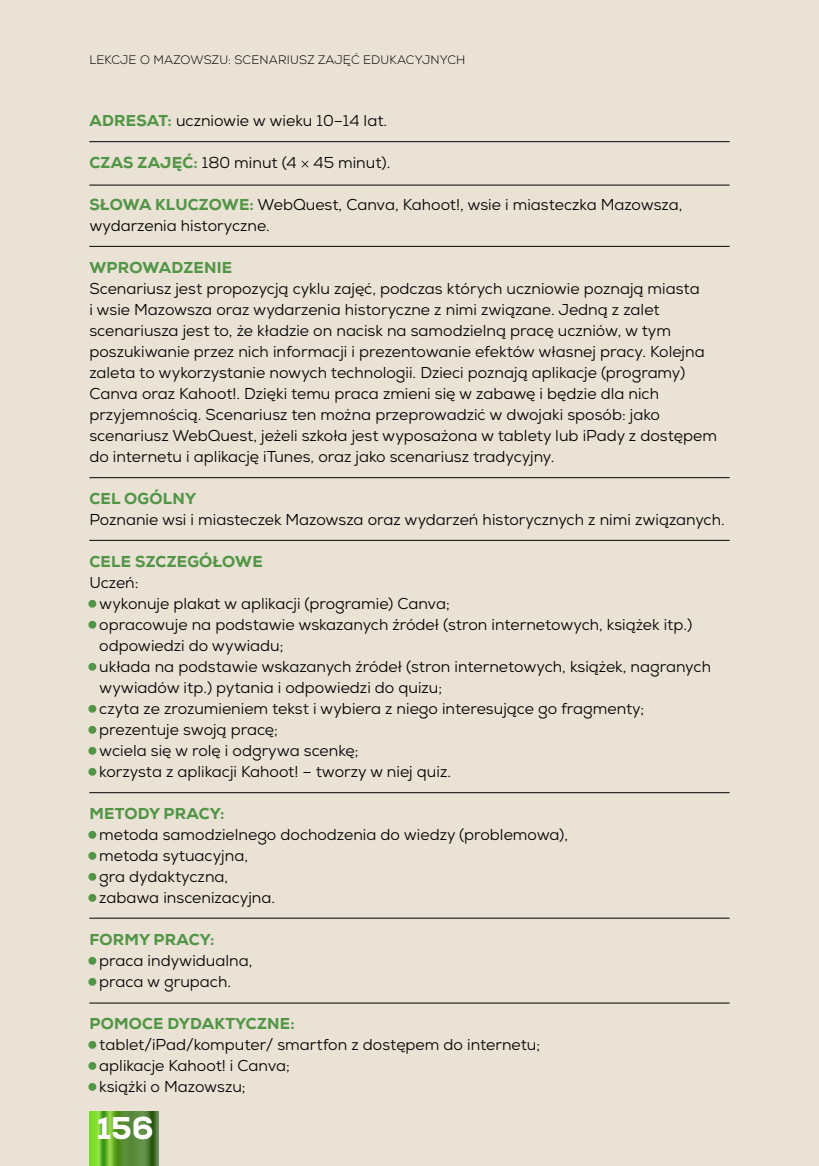
<style>
.page{position:relative;width:819px;height:1166px;background:#e9e2d5}
.page>*{position:absolute;margin:0;border:0;box-sizing:border-box;transform-origin:0 0}
.t1{font:800 31.5px "Nexa";color:#fff}
.t2{font:15.75px/21px "Nexa";color:#000}
.t3{font:800 15.75px "Nexa";letter-spacing:.015em;color:#529546}
.t4{font:300 12.25px "Nexa";letter-spacing:.015em;color:#000}
.s1{font-weight:800;color:#529546}
.s2{color:#529546}
</style>
<div class="page">
<img style="left:89px;top:1111px;width:70px;height:55px">
<div style="left:88px;top:600px;width:8px;height:8px;border:5px solid #529546;border-radius:50%"></div>
<div style="left:88px;top:621px;width:8px;height:8px;border:5px solid #529546;border-radius:50%"></div>
<div style="left:88px;top:663px;width:8px;height:8px;border:5px solid #529546;border-radius:50%"></div>
<div style="left:88px;top:705px;width:8px;height:8px;border:5px solid #529546;border-radius:50%"></div>
<div style="left:88px;top:726px;width:8px;height:8px;border:5px solid #529546;border-radius:50%"></div>
<div style="left:88px;top:747px;width:8px;height:8px;border:5px solid #529546;border-radius:50%"></div>
<div style="left:88px;top:768px;width:8px;height:8px;border:5px solid #529546;border-radius:50%"></div>
<div style="left:88px;top:831px;width:8px;height:8px;border:5px solid #529546;border-radius:50%"></div>
<div style="left:88px;top:852px;width:8px;height:8px;border:5px solid #529546;border-radius:50%"></div>
<div style="left:88px;top:873px;width:8px;height:8px;border:5px solid #529546;border-radius:50%"></div>
<div style="left:88px;top:894px;width:8px;height:8px;border:5px solid #529546;border-radius:50%"></div>
<div style="left:88px;top:957px;width:8px;height:8px;border:5px solid #529546;border-radius:50%"></div>
<div style="left:88px;top:978px;width:8px;height:8px;border:5px solid #529546;border-radius:50%"></div>
<div style="left:88px;top:1041px;width:8px;height:8px;border:5px solid #529546;border-radius:50%"></div>
<div style="left:88px;top:1062px;width:8px;height:8px;border:5px solid #529546;border-radius:50%"></div>
<div style="left:88px;top:1083px;width:8px;height:8px;border:5px solid #529546;border-radius:50%"></div>
<hr style="left:89px;top:141px;width:640px;height:1px;background:#000">
<hr style="left:89px;top:185px;width:640px;height:1px;background:#000">
<hr style="left:89px;top:477px;width:640px;height:1px;background:#000">
<hr style="left:89px;top:246px;width:640px;height:1px;background:#000">
<hr style="left:89px;top:540px;width:640px;height:1px;background:#000">
<hr style="left:89px;top:792px;width:640px;height:1px;background:#000">
<hr style="left:89px;top:918px;width:640px;height:1px;background:#000">
<hr style="left:89px;top:1003px;width:640px;height:1px;background:#000">
<p class="t4" style="left:89px;top:52px;width:377px">LEKCJE O MAZOWSZU: SCENARIUSZ ZAJĘĆ EDUKACYJNYCH</p>
<p class="t2" style="left:89px;top:110px;width:299px"><span class="s1">ADRESAT:</span> uczniowie w wieku 10–14 lat.</p>
<p class="t2" style="left:89px;top:152px;width:302px"><span class="s1">CZAS ZAJĘĆ:</span> 180 minut (4 45 minut).</p>
<p class="t2" style="left:89px;top:194px;width:594px"><span class="s1">SŁOWA KLUCZOWE:</span> WebQuest, Canva, Kahoot!, wsie i miasteczka Mazowsza, wydarzenia historyczne.</p>
<p class="t3" style="left:89px;top:258px;width:144px">WPROWADZENIE</p>
<p class="t2" style="left:89px;top:278px;width:629px">Scenariusz jest propozycją cyklu zajęć, podczas których uczniowie poznają miasta<br>i wsie Mazowsza oraz wydarzenia historyczne z nimi związane. Jedną z zalet scenariusza jest to, że kładzie on nacisk na samodzielną pracę uczniów, w tym poszukiwanie przez nich informacji i prezentowanie efektów własnej pracy. Kolejna zaleta to wykorzystanie nowych technologii. Dzieci poznają aplikacje (programy)<br>Canva oraz Kahoot!. Dzięki temu praca zmieni się w zabawę i będzie dla nich przyjemnością. Scenariusz ten można przeprowadzić w dwojaki sposób: jako scenariusz WebQuest, jeżeli szkoła jest wyposażona w tablety lub iPady z dostępem do internetu i aplikację iTunes, oraz jako scenariusz tradycyjny.</p>
<p class="t3" style="left:89px;top:488px;width:108px">CEL OGÓLNY</p>
<p class="t2" style="left:89px;top:509px;width:637px">Poznanie wsi i miasteczek Mazowsza oraz wydarzeń historycznych z nimi związanych.</p>
<p class="t3" style="left:89px;top:551px;width:175px">CELE SZCZEGÓŁOWE</p>
<p class="t2" style="left:89px;top:572px;width:51px">Uczeń:</p>
<p class="t2" style="left:89px;top:593px;width:362px"><span class="s2">•</span> wykonuje plakat w aplikacji (programie) Canva;</p>
<p class="t2" style="left:99px;top:614px;width:594px;text-indent:-10px"><span class="s2">•</span> opracowuje na podstawie wskazanych źródeł (stron internetowych, książek itp.) odpowiedzi do wywiadu;</p>
<p class="t2" style="left:99px;top:656px;width:613px;text-indent:-10px"><span class="s2">•</span> układa na podstawie wskazanych źródeł (stron internetowych, książek, nagranych wywiadów itp.) pytania i odpowiedzi do quizu;</p>
<p class="t2" style="left:89px;top:698px;width:556px"><span class="s2">•</span> czyta ze zrozumieniem tekst i wybiera z niego interesujące go fragmenty;</p>
<p class="t2" style="left:89px;top:719px;width:190px"><span class="s2">•</span> prezentuje swoją pracę;</p>
<p class="t2" style="left:89px;top:740px;width:270px"><span class="s2">•</span> wciela się w rolę i odgrywa scenkę;</p>
<p class="t2" style="left:89px;top:761px;width:363px"><span class="s2">•</span> korzysta z aplikacji Kahoot! – tworzy w niej quiz.</p>
<p class="t3" style="left:89px;top:804px;width:136px">METODY PRACY:</p>
<p class="t2" style="left:89px;top:824px;width:480px"><span class="s2">•</span> metoda samodzielnego dochodzenia do wiedzy (problemowa),</p>
<p class="t2" style="left:89px;top:845px;width:160px"><span class="s2">•</span> metoda sytuacyjna,</p>
<p class="t2" style="left:89px;top:866px;width:140px"><span class="s2">•</span> gra dydaktyczna,</p>
<p class="t2" style="left:89px;top:887px;width:187px"><span class="s2">•</span> zabawa inscenizacyjna.</p>
<p class="t3" style="left:89px;top:930px;width:127px">FORMY PRACY:</p>
<p class="t2" style="left:89px;top:950px;width:165px"><span class="s2">•</span> praca indywidualna,</p>
<p class="t2" style="left:89px;top:971px;width:143px"><span class="s2">•</span> praca w grupach.</p>
<p class="t3" style="left:89px;top:1014px;width:207px">POMOCE DYDAKTYCZNE:</p>
<p class="t2" style="left:89px;top:1034px;width:452px"><span class="s2">•</span> tablet/iPad/komputer/ smartfon z dostępem do internetu;</p>
<p class="t2" style="left:89px;top:1055px;width:202px"><span class="s2">•</span> aplikacje Kahoot! i Canva;</p>
<p class="t2" style="left:89px;top:1076px;width:158px"><span class="s2">•</span> książki o Mazowszu;</p>
<h1 class="t1" style="left:97px;top:1108px;width:58px">156</h1>
</div>
